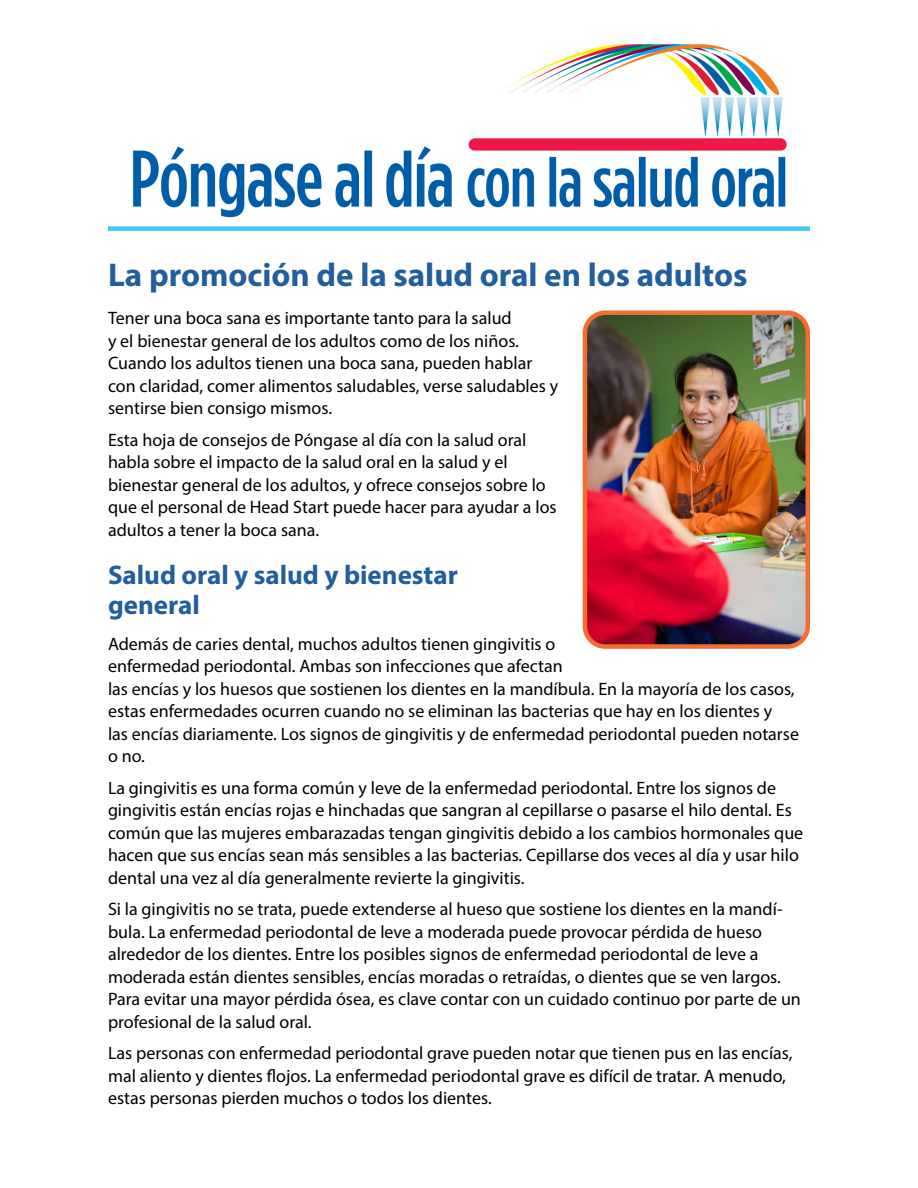
<style>
.page{position:relative;width:918px;height:1188px;background:#fff}
.page>*{position:absolute;margin:0;border:0;box-sizing:border-box;transform-origin:0 0}
.t1{font:700 33px "Myriad Pro";color:#215e9e}
.Heading_1{font:700 27px/30px "Myriad Pro";color:#215e9e}
.Body_text{font:18px/22.5px "Myriad Pro";color:#000}
</style>
<div class="page">
<img style="left:108px;top:44px;width:702px;height:187px">
<img style="left:588px;top:315px;width:217px;height:329px">
<div style="left:583px;top:310px;width:227px;height:339px;border:4px solid #f36c31;border-radius:20px"></div>
<h1 class="t1" style="left:108px;top:253px;width:641px">La promoción de la salud oral en los adultos</h1>
<p class="Body_text" style="left:108px;top:306px;width:452px">Tener una boca sana es importante tanto para la salud<br>y el bienestar general de los adultos como de los niños.<br>Cuando los adultos tienen una boca sana, pueden hablar con claridad, comer alimentos saludables, verse saludables y sentirse bien consigo mismos.</p>
<p class="Body_text" style="left:108px;top:428px;width:450px">Esta hoja de consejos de Póngase al día con la salud oral habla sobre el impacto de la salud oral en la salud y el bienestar general de los adultos, y ofrece consejos sobre lo que el personal de Head Start puede hacer para ayudar a los adultos a tener la boca sana.</p>
<h2 class="Heading_1" style="left:108px;top:559px;width:352px">Salud oral y salud y bienestar general</h2>
<p class="Body_text" style="left:108px;top:632px;width:693px">Además de caries dental, muchos adultos tienen gingivitis o<br>enfermedad periodontal. Ambas son infecciones que afectan<br>las encías y los huesos que sostienen los dientes en la mandíbula. En la mayoría de los casos, estas enfermedades ocurren cuando no se eliminan las bacterias que hay en los dientes y<br>las encías diariamente. Los signos de gingivitis y de enfermedad periodontal pueden notarse o no.</p>
<p class="Body_text" style="left:108px;top:776px;width:697px">La gingivitis es una forma común y leve de la enfermedad periodontal. Entre los signos de gingivitis están encías rojas e hinchadas que sangran al cepillarse o pasarse el hilo dental. Es común que las mujeres embarazadas tengan gingivitis debido a los cambios hormonales que hacen que sus encías sean más sensibles a las bacterias. Cepillarse dos veces al día y usar hilo dental una vez al día generalmente revierte la gingivitis.</p>
<p class="Body_text" style="left:108px;top:897px;width:694px">Si la gingivitis no se trata, puede extenderse al hueso que sostiene los dientes en la mandí&shy;bula. La enfermedad periodontal de leve a moderada puede provocar pérdida de hueso alrededor de los dientes. Entre los posibles signos de enfermedad periodontal de leve a moderada están dientes sensibles, encías moradas o retraídas, o dientes que se ven largos.<br>Para evitar una mayor pérdida ósea, es clave contar con un cuidado continuo por parte de un profesional de la salud oral.</p>
<p class="Body_text" style="left:108px;top:1041px;width:686px">Las personas con enfermedad periodontal grave pueden notar que tienen pus en las encías, mal aliento y dientes flojos. La enfermedad periodontal grave es difícil de tratar. A menudo, estas personas pierden muchos o todos los dientes.</p>
</div>
